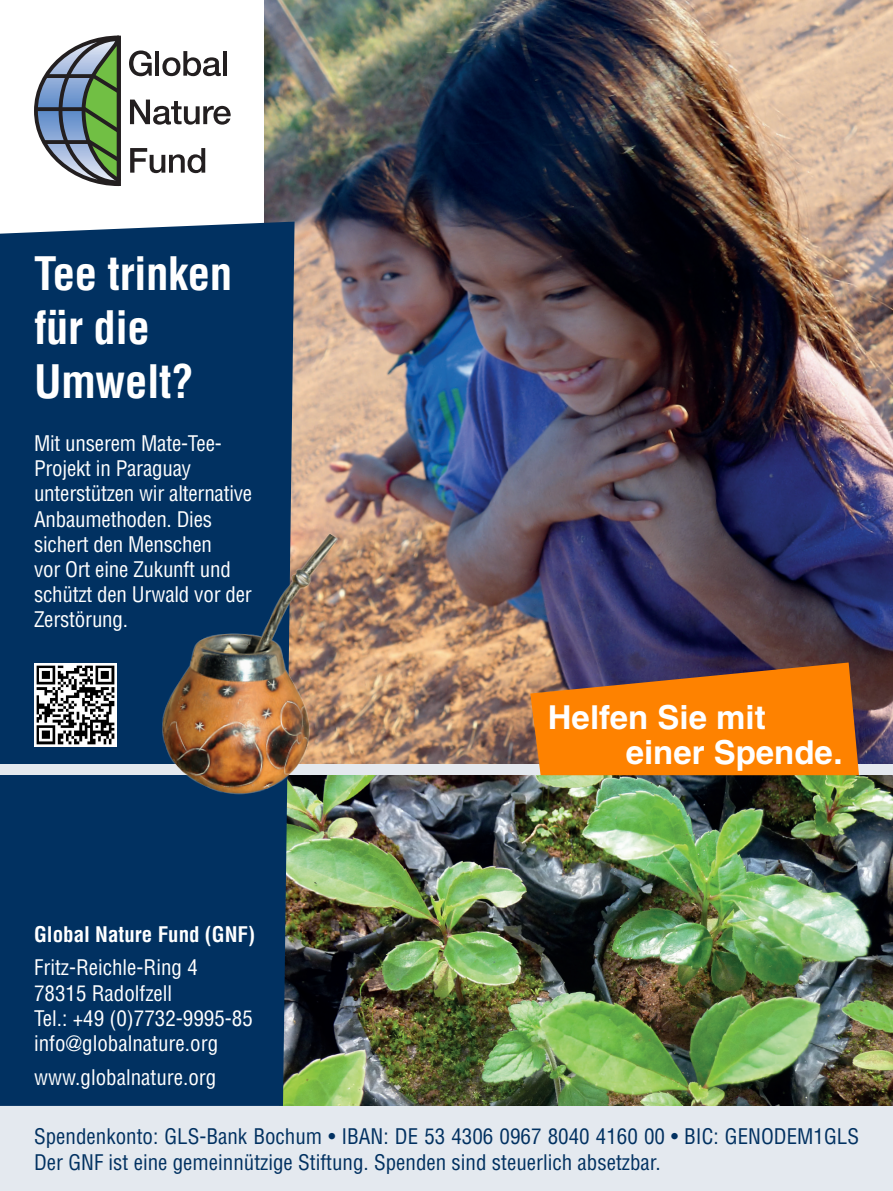
<style>
.page{position:relative;width:893px;height:1191px;background:#fff}
.page>*{position:absolute;margin:0;border:0;box-sizing:border-box;transform-origin:0 0}
.t1{font:700 condensed 45px/54px "Helvetica";letter-spacing:-.01em;color:#fff}
.t2{font:700 33px/34.7px "Helvetica";color:#fff}
.t3{font:condensed 21px/25.2px "Helvetica";letter-spacing:-.01em;color:#fff}
.t4{font:condensed 21px/25.2px "Helvetica";color:#013161}
.t5{font:700 condensed 21px "Helvetica";color:#fff}
</style>
<div class="page">
<div style="left:0;top:1106px;width:893px;height:85px;background:#e4e9ef"></div>
<img style="left:265px;top:0;width:628px;height:764px">
<img style="left:295px;top:775px;width:598px;height:331px">
<div style="left:0;top:222px;width:295px;height:884px;background:#013161"></div>
<img style="left:34px;top:663px;width:47px;height:83px">
<div style="left:0;top:764px;width:893px;height:11px;background:#e4e9ef"></div>
<svg style="left:530px;top:662px;width:329px;height:113px;background:#e2780f"></svg>
<img style="left:81px;top:452px;width:294px;height:462px">
<svg style="left:34px;top:36px;width:197px;height:150px"></svg>
<h1 class="t1" style="left:34px;top:246px;width:200px">Tee trinken für die<br>Umwelt?</h1>
<p class="t3" style="left:34px;top:430px;width:220px">Mit unserem Mate-Tee-<br>Projekt in Paraguay unterstützen wir alternative<br>Anbaumethoden. Dies sichert den Menschen<br>vor Ort eine Zukunft und schützt den Urwald vor der<br>Zerstörung.</p>
<p class="t5" style="left:34px;top:921px;width:223px">Global Nature Fund (GNF)</p>
<p class="t3" style="left:34px;top:954px;width:220px">Fritz-Reichle-Ring 4<br>78315 Radolfzell<br>Tel.: +49 (0)7732-9995-85 info@globalnature.org</p>
<p class="t3" style="left:34px;top:1064px;width:184px">www.globalnature.org</p>
<h2 class="t2" style="left:626px;top:700px;width:219px;text-indent:-78px">Helfen Sie mit einer Spende.</h2>
<p class="t4" style="left:34px;top:1123px;width:826px">Spendenkonto: GLS-Bank Bochum • IBAN: DE 53 4306 0967 8040 4160 00 • BIC: GENODEM1GLS<br>Der GNF ist eine gemeinnützige Stiftung. Spenden sind steuerlich absetzbar.</p>
</div>
